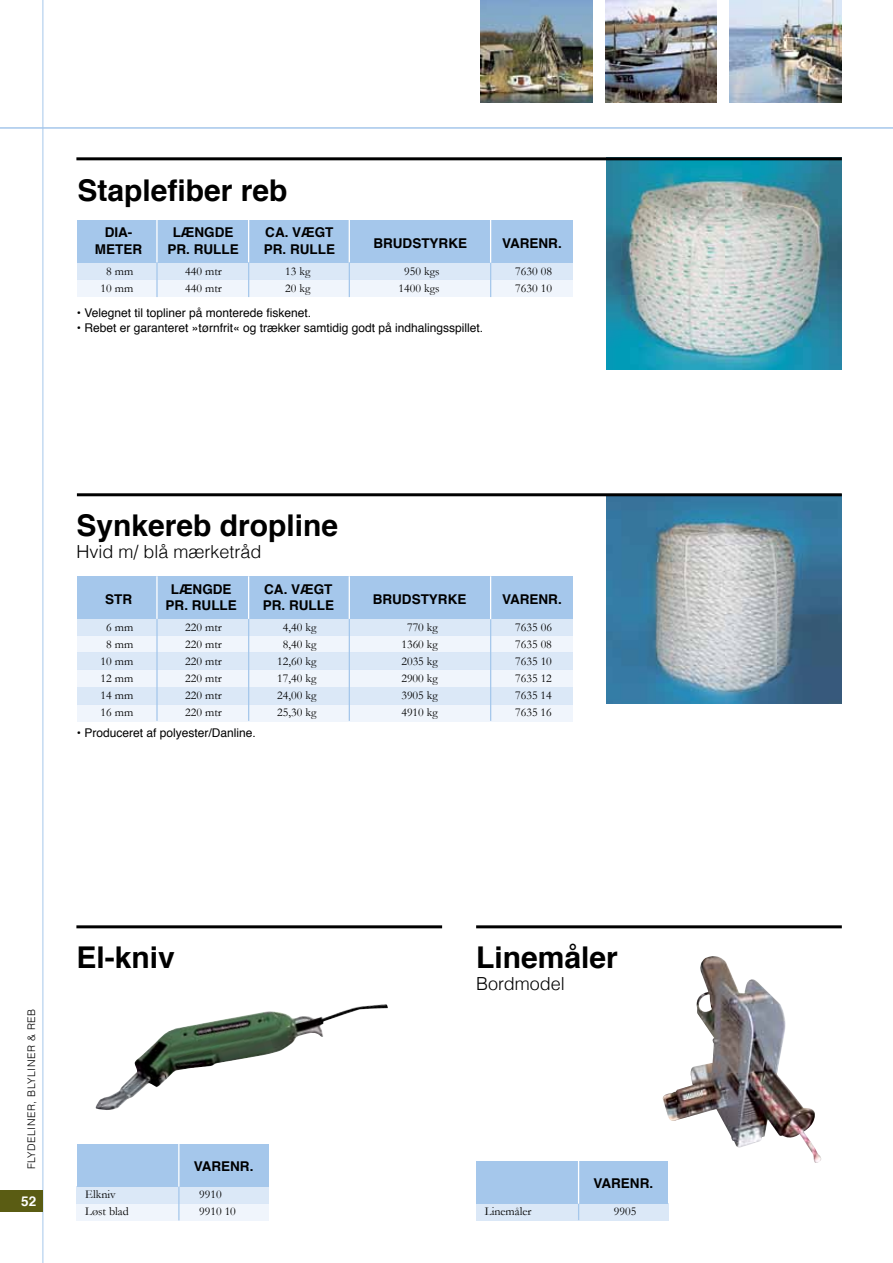
<style>
.page{position:relative;width:893px;height:1263px;background:#fff}
.page>*{position:absolute;margin:0;border:0;box-sizing:border-box;transform-origin:0 0}
.t1{font:700 30px "Helvetica";color:#000}
.t2{font:300 18px "Helvetica";color:#000}
.t3{font:700 13.5px/16.5px "Helvetica";color:#000;text-align:center}
.t4{font:700 13.5px "Helvetica";color:#fff}
.t5{font:12px "Garamond";color:#000}
.t6{font:12px "Helvetica";color:#000}
.t7{font:300 10.5px "Helvetica";letter-spacing:.05em;color:#000}
</style>
<div class="page">
<hr style="left:43px;top:0;width:1px;height:1263px;background:#a5c7eb">
<div style="left:0;top:1191px;width:43px;height:21px;background:#5a5c13"></div>
<hr style="left:0;top:128px;width:893px;height:1px;background:#a5c7eb">
<img style="left:606px;top:160px;width:236px;height:210px">
<img style="left:606px;top:496px;width:236px;height:208px">
<div style="left:77px;top:220px;width:496px;height:42px;background:#a5c7eb"></div>
<div style="left:77px;top:576px;width:496px;height:43px;background:#a5c7eb"></div>
<div style="left:77px;top:262px;width:496px;height:17px;background:#dbe8f7"></div>
<div style="left:77px;top:619px;width:496px;height:17px;background:#dbe8f7"></div>
<div style="left:77px;top:653px;width:496px;height:17px;background:#dbe8f7"></div>
<div style="left:77px;top:687px;width:496px;height:17px;background:#dbe8f7"></div>
<div style="left:77px;top:279px;width:496px;height:17px;background:#f0f5fc"></div>
<div style="left:77px;top:636px;width:496px;height:17px;background:#f0f5fc"></div>
<div style="left:77px;top:670px;width:496px;height:17px;background:#f0f5fc"></div>
<div style="left:77px;top:704px;width:496px;height:17px;background:#f0f5fc"></div>
<hr style="left:157px;top:220px;width:1px;height:43px;background:#fff">
<hr style="left:157px;top:576px;width:1px;height:43px;background:#fff">
<hr style="left:248px;top:220px;width:1px;height:43px;background:#fff">
<hr style="left:248px;top:576px;width:1px;height:43px;background:#fff">
<hr style="left:349px;top:220px;width:1px;height:43px;background:#fff">
<hr style="left:349px;top:576px;width:1px;height:43px;background:#fff">
<hr style="left:157px;top:262px;width:1px;height:35px;background:#a5c7eb">
<hr style="left:248px;top:262px;width:1px;height:35px;background:#a5c7eb">
<hr style="left:349px;top:262px;width:1px;height:35px;background:#a5c7eb">
<hr style="left:490px;top:262px;width:1px;height:35px;background:#a5c7eb">
<hr style="left:157px;top:619px;width:1px;height:102px;background:#a5c7eb">
<hr style="left:248px;top:619px;width:1px;height:102px;background:#a5c7eb">
<hr style="left:349px;top:619px;width:1px;height:102px;background:#a5c7eb">
<hr style="left:490px;top:619px;width:1px;height:102px;background:#a5c7eb">
<hr style="left:490px;top:220px;width:1px;height:43px;background:#fff">
<hr style="left:490px;top:576px;width:1px;height:43px;background:#fff">
<hr style="left:77px;top:493px;width:765px;height:3px;background:#000">
<img style="left:95px;top:1004px;width:293px;height:106px">
<div style="left:77px;top:1144px;width:191px;height:42px;background:#a5c7eb"></div>
<div style="left:76px;top:1186px;width:192px;height:17px;background:#dbe8f7"></div>
<div style="left:76px;top:1203px;width:192px;height:17px;background:#f0f5fc"></div>
<hr style="left:179px;top:1186px;width:1px;height:34px;background:#a5c7eb">
<hr style="left:179px;top:1144px;width:1px;height:43px;background:#fff">
<div style="left:476px;top:1161px;width:192px;height:42px;background:#a5c7eb"></div>
<div style="left:476px;top:1203px;width:192px;height:17px;background:#dbe8f7"></div>
<svg style="left:578px;top:1204px;width:1px;height:16px"></svg>
<hr style="left:578px;top:1161px;width:1px;height:43px;background:#fff">
<img style="left:480px;top:0;width:112px;height:102px">
<img style="left:605px;top:0;width:112px;height:102px">
<img style="left:730px;top:0;width:111px;height:102px">
<hr style="left:76px;top:157px;width:766px;height:3px;background:#000">
<hr style="left:76px;top:925px;width:366px;height:3px;background:#000">
<hr style="left:476px;top:925px;width:366px;height:3px;background:#000">
<img style="left:662px;top:956px;width:160px;height:207px">
<h1 class="t1" style="left:77px;top:166px;width:212px">STAPLEFIBER REB</h1>
<p class="t3" style="left:105px;top:225px;width:29px">DIA-</p>
<p class="t3" style="left:95px;top:241px;width:10px">METE</p>
<p class="t3" style="left:132px;top:241px;width:11px">R</p>
<p class="t3" style="left:264px;top:225px;width:68px;text-align:left">CA. VÆGT<br>PR. RULLE</p>
<p class="t3" style="left:167px;top:225px;width:57px">LÆNGDE<br>PR. RULLE</p>
<p class="t3" style="left:373px;top:235px;width:39px">BRUDST</p>
<p class="t3" style="left:430px;top:235px;width:29px">YRKE</p>
<p class="t3" style="left:502px;top:235px;width:61px">VAREN R.</p>
<p class="t5" style="left:106px;top:264px;width:29px">8 mm</p>
<p class="t5" style="left:185px;top:264px;width:38px">440 mtr</p>
<p class="t5" style="left:285px;top:264px;width:27px">13 kg</p>
<p class="t5" style="left:404px;top:264px;width:37px">950 kgs</p>
<p class="t5" style="left:515px;top:264px;width:38px">7630 08</p>
<p class="t5" style="left:101px;top:281px;width:34px">10 mm</p>
<p class="t5" style="left:185px;top:281px;width:38px">440 mtr</p>
<p class="t5" style="left:285px;top:281px;width:27px">20 kg</p>
<p class="t5" style="left:399px;top:281px;width:42px">1400 kgs</p>
<p class="t5" style="left:515px;top:281px;width:38px">7630 10</p>
<p class="t6" style="left:77px;top:303px;width:236px">• Velegnet til topliner på monterede fiskenet.</p>
<p class="t6" style="left:77px;top:318px;width:408px">• Rebet er garanteret »tørnfrit« og trækker samtidig godt på indhalingsspillet.</p>
<h1 class="t1" style="left:76px;top:501px;width:263px">SYNKEREB DROPLINE</h1>
<h2 class="t2" style="left:76px;top:540px;width:187px">Hvid m/ blå mærketråd</h2>
<p class="t3" style="left:105px;top:592px;width:28px">ST R</p>
<p class="t3" style="left:166px;top:581px;width:57px">LÆNGDE<br>PR. RULLE</p>
<p class="t3" style="left:263px;top:581px;width:68px;text-align:left">CA. VÆGT<br>PR. RULLE</p>
<p class="t3" style="left:373px;top:592px;width:39px">BRUDST</p>
<p class="t3" style="left:429px;top:592px;width:29px">YRKE</p>
<p class="t3" style="left:502px;top:592px;width:61px">VAREN R.</p>
<p class="t5" style="left:106px;top:620px;width:29px">6 mm</p>
<p class="t5" style="left:185px;top:620px;width:38px">220 mtr</p>
<p class="t5" style="left:283px;top:620px;width:35px">4,40 kg</p>
<p class="t5" style="left:407px;top:620px;width:32px">770 kg</p>
<p class="t5" style="left:515px;top:620px;width:38px">7635 06</p>
<p class="t5" style="left:106px;top:637px;width:29px">8 mm</p>
<p class="t5" style="left:185px;top:637px;width:38px">220 mtr</p>
<p class="t5" style="left:283px;top:637px;width:35px">8,40 kg</p>
<p class="t5" style="left:401px;top:637px;width:38px">1360 kg</p>
<p class="t5" style="left:515px;top:637px;width:38px">7635 08</p>
<p class="t5" style="left:101px;top:654px;width:34px">10 mm</p>
<p class="t5" style="left:185px;top:654px;width:38px">220 mtr</p>
<p class="t5" style="left:277px;top:654px;width:41px">12,60 kg</p>
<p class="t5" style="left:401px;top:654px;width:38px">2035 kg</p>
<p class="t5" style="left:515px;top:654px;width:38px">7635 10</p>
<p class="t5" style="left:101px;top:671px;width:34px">12 mm</p>
<p class="t5" style="left:185px;top:671px;width:38px">220 mtr</p>
<p class="t5" style="left:277px;top:671px;width:41px">17,40 kg</p>
<p class="t5" style="left:401px;top:671px;width:38px">2900 kg</p>
<p class="t5" style="left:515px;top:671px;width:38px">7635 12</p>
<p class="t5" style="left:101px;top:688px;width:34px">14 mm</p>
<p class="t5" style="left:185px;top:688px;width:38px">220 mtr</p>
<p class="t5" style="left:277px;top:688px;width:41px">24,00 kg</p>
<p class="t5" style="left:401px;top:688px;width:38px">3905 kg</p>
<p class="t5" style="left:515px;top:688px;width:38px">7635 14</p>
<p class="t5" style="left:101px;top:705px;width:34px">16 mm</p>
<p class="t5" style="left:185px;top:705px;width:38px">220 mtr</p>
<p class="t5" style="left:277px;top:705px;width:41px">25,30 kg</p>
<p class="t5" style="left:401px;top:705px;width:38px">4910 kg</p>
<p class="t5" style="left:515px;top:705px;width:38px">7635 16</p>
<p class="t6" style="left:77px;top:724px;width:180px">• Produceret af polyester/Danline.</p>
<p class="t7" style="left:25px;top:1169px;width:161px;rotate:-90deg">flydeliner, blyliner &amp; reb</p>
<p class="t4" style="left:21px;top:1190px;width:17px">52</p>
<h1 class="t1" style="left:76px;top:934px;width:100px">EL-KNIV</h1>
<h1 class="t1" style="left:476px;top:934px;width:143px">LINEMÅLER</h1>
<h2 class="t2" style="left:476px;top:972px;width:90px">Bordmodel</h2>
<p class="t3" style="left:194px;top:1158px;width:61px">VAREN R.</p>
<p class="t5" style="left:85px;top:1187px;width:32px">Elkniv</p>
<p class="t5" style="left:199px;top:1187px;width:24px">9910</p>
<p class="t5" style="left:85px;top:1204px;width:45px">Løst blad</p>
<p class="t5" style="left:199px;top:1204px;width:38px">9910 10</p>
<p class="t3" style="left:593px;top:1175px;width:61px">VAREN R.</p>
<p class="t5" style="left:485px;top:1204px;width:48px">Linemåler</p>
<p class="t5" style="left:614px;top:1204px;width:24px">9905</p>
</div>
